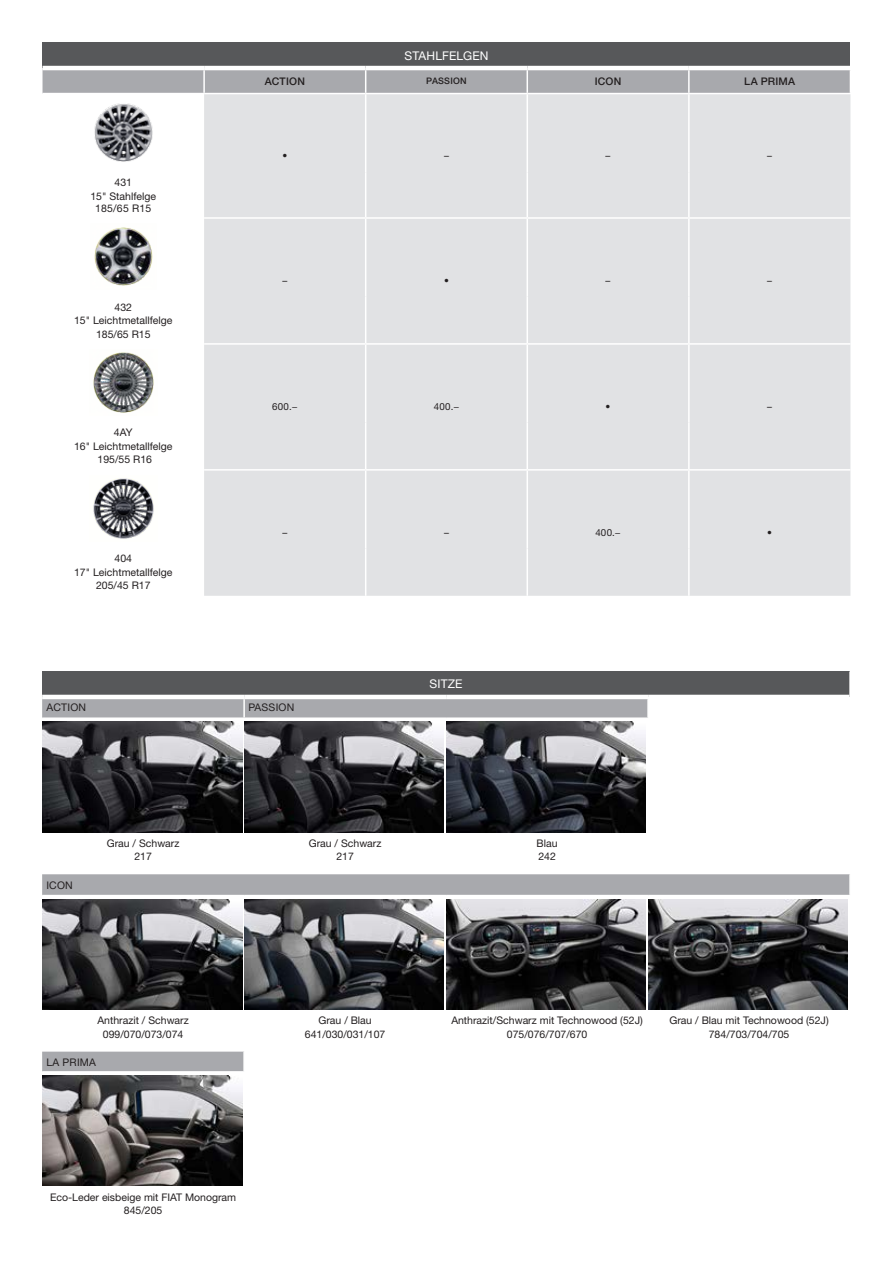
<style>
.page{position:relative;width:893px;height:1263px;background:#fff}
.page>*{position:absolute;margin:0;border:0;box-sizing:border-box;transform-origin:0 0}
.t1{font:12px "Helvetica Neue LT Std";letter-spacing:.01em;color:#fff}
.t2{font:10.5px/13.5px "Helvetica Neue LT Std";color:#231f20;text-align:center}
.t3{font:500 10.5px "Helvetica Neue LT Std";letter-spacing:.02em;color:#231f20}
.t4{font:10.5px "Helvetica Neue LT Std";letter-spacing:.02em;color:#231f20}
.t5{font:9.75px "Helvetica Neue LT Std";letter-spacing:.035em;color:#231f20}
.t6{font:500 9px "Helvetica Neue LT Std";letter-spacing:.025em;color:#231f20}
</style>
<div class="page">
<div style="left:42px;top:671px;width:808px;height:26px;background:#57585a"></div>
<svg style="left:42px;top:699px;width:807px;height:372px"></svg>
<hr style="left:849px;top:671px;width:2px;height:26px;background:#fff">
<svg style="left:445px;top:1052px;width:2px;height:19px"></svg>
<svg style="left:647px;top:1052px;width:2px;height:19px"></svg>
<hr style="left:42px;top:695px;width:202px;height:4px;background:#fff">
<hr style="left:244px;top:695px;width:202px;height:4px;background:#fff">
<hr style="left:446px;top:695px;width:202px;height:4px;background:#fff">
<hr style="left:648px;top:695px;width:201px;height:4px;background:#fff">
<svg style="left:243px;top:699px;width:2px;height:18px"></svg>
<svg style="left:647px;top:699px;width:2px;height:18px"></svg>
<svg style="left:243px;top:1052px;width:2px;height:19px"></svg>
<hr style="left:42px;top:717px;width:202px;height:2px;background:#fff">
<hr style="left:244px;top:717px;width:202px;height:2px;background:#fff">
<hr style="left:446px;top:717px;width:202px;height:2px;background:#fff">
<hr style="left:648px;top:717px;width:203px;height:2px;background:#fff">
<hr style="left:42px;top:895px;width:202px;height:1px;background:#fff">
<hr style="left:244px;top:895px;width:202px;height:1px;background:#fff">
<hr style="left:446px;top:895px;width:202px;height:1px;background:#fff">
<hr style="left:648px;top:895px;width:203px;height:1px;background:#fff">
<img style="left:42px;top:722px;width:200px;height:110px">
<img style="left:244px;top:722px;width:200px;height:110px">
<img style="left:446px;top:722px;width:200px;height:110px">
<img style="left:42px;top:899px;width:200px;height:111px">
<img style="left:244px;top:899px;width:200px;height:111px">
<img style="left:446px;top:899px;width:200px;height:111px">
<img style="left:648px;top:899px;width:200px;height:111px">
<img style="left:42px;top:1075px;width:200px;height:111px">
<div style="left:43px;top:43px;width:807px;height:25px;background:#57585a"></div>
<div style="left:204px;top:94px;width:646px;height:502px;background:#e1e2e4"></div>
<hr style="left:43px;top:66px;width:161px;height:4px;background:#fff">
<hr style="left:204px;top:66px;width:162px;height:4px;background:#fff">
<hr style="left:366px;top:66px;width:161px;height:4px;background:#fff">
<hr style="left:527px;top:66px;width:162px;height:4px;background:#fff">
<hr style="left:689px;top:66px;width:162px;height:4px;background:#fff">
<hr style="left:365px;top:94px;width:1px;height:78px;background:#fff">
<hr style="left:526px;top:94px;width:2px;height:78px;background:#fff">
<hr style="left:688px;top:94px;width:2px;height:78px;background:#fff">
<hr style="left:365px;top:172px;width:1px;height:45px;background:#fff">
<hr style="left:526px;top:172px;width:2px;height:45px;background:#fff">
<hr style="left:688px;top:172px;width:2px;height:45px;background:#fff">
<hr style="left:365px;top:219px;width:1px;height:78px;background:#fff">
<hr style="left:526px;top:219px;width:2px;height:78px;background:#fff">
<hr style="left:688px;top:219px;width:2px;height:78px;background:#fff">
<hr style="left:365px;top:297px;width:1px;height:46px;background:#fff">
<hr style="left:526px;top:297px;width:2px;height:46px;background:#fff">
<hr style="left:688px;top:297px;width:2px;height:46px;background:#fff">
<hr style="left:365px;top:345px;width:1px;height:78px;background:#fff">
<hr style="left:526px;top:345px;width:2px;height:78px;background:#fff">
<hr style="left:688px;top:345px;width:2px;height:78px;background:#fff">
<hr style="left:365px;top:423px;width:1px;height:46px;background:#fff">
<hr style="left:526px;top:423px;width:2px;height:46px;background:#fff">
<hr style="left:688px;top:423px;width:2px;height:46px;background:#fff">
<hr style="left:365px;top:471px;width:1px;height:77px;background:#fff">
<hr style="left:526px;top:471px;width:2px;height:77px;background:#fff">
<hr style="left:688px;top:471px;width:2px;height:77px;background:#fff">
<hr style="left:365px;top:548px;width:1px;height:48px;background:#fff">
<hr style="left:526px;top:548px;width:2px;height:48px;background:#fff">
<hr style="left:688px;top:548px;width:2px;height:48px;background:#fff">
<svg style="left:43px;top:68px;width:807px;height:25px;background:#b1b2b5"></svg>
<hr style="left:204px;top:217px;width:162px;height:2px;background:#fff">
<hr style="left:366px;top:217px;width:161px;height:2px;background:#fff">
<hr style="left:527px;top:217px;width:162px;height:2px;background:#fff">
<hr style="left:689px;top:217px;width:161px;height:2px;background:#fff">
<hr style="left:204px;top:343px;width:162px;height:2px;background:#fff">
<hr style="left:366px;top:343px;width:161px;height:2px;background:#fff">
<hr style="left:527px;top:343px;width:162px;height:2px;background:#fff">
<hr style="left:689px;top:343px;width:161px;height:2px;background:#fff">
<hr style="left:204px;top:469px;width:162px;height:2px;background:#fff">
<hr style="left:366px;top:469px;width:161px;height:2px;background:#fff">
<hr style="left:527px;top:469px;width:162px;height:2px;background:#fff">
<hr style="left:689px;top:469px;width:161px;height:2px;background:#fff">
<img style="left:94px;top:103px;width:59px;height:59px">
<img style="left:94px;top:227px;width:59px;height:59px">
<img style="left:93px;top:352px;width:61px;height:61px">
<img style="left:93px;top:478px;width:61px;height:61px">
<p class="t1" style="left:405px;top:48px;width:85px">STAHLFELGEN</p>
<p class="t3" style="left:265px;top:75px;width:42px">ACTION</p>
<p class="t6" style="left:426px;top:75px;width:42px">PASSION</p>
<p class="t3" style="left:595px;top:75px;width:28px">ICON</p>
<p class="t3" style="left:744px;top:75px;width:52px">LA PRIMA</p>
<p class="t2" style="left:90px;top:175px;width:67px">431<br>15" Stahlfelge</p>
<p class="t2" style="left:95px;top:201px;width:58px">185/65 R15</p>
<p class="t2" style="left:74px;top:300px;width:100px">432<br>15" Leichtmetallfelge<br>185/65 R15</p>
<p class="t2" style="left:74px;top:426px;width:100px">4AY<br>16" Leichtmetallfelge<br>195/55 R16</p>
<p class="t2" style="left:74px;top:552px;width:100px">404<br>17" Leichtmetallfelge<br>205/45 R17</p>
<p class="t5" style="left:282px;top:150px;width:6px">•</p>
<p class="t5" style="left:444px;top:150px;width:6px">–</p>
<p class="t5" style="left:606px;top:150px;width:6px">–</p>
<p class="t5" style="left:767px;top:150px;width:6px">–</p>
<p class="t5" style="left:282px;top:275px;width:6px">–</p>
<p class="t5" style="left:444px;top:275px;width:6px">•</p>
<p class="t5" style="left:606px;top:275px;width:6px">–</p>
<p class="t5" style="left:767px;top:275px;width:6px">–</p>
<p class="t5" style="left:272px;top:401px;width:27px">600.−</p>
<p class="t5" style="left:434px;top:401px;width:27px">400.−</p>
<p class="t5" style="left:606px;top:401px;width:6px">•</p>
<p class="t5" style="left:767px;top:401px;width:6px">–</p>
<p class="t5" style="left:282px;top:527px;width:6px">–</p>
<p class="t5" style="left:444px;top:527px;width:6px">–</p>
<p class="t5" style="left:595px;top:527px;width:27px">400.−</p>
<p class="t5" style="left:767px;top:527px;width:6px">•</p>
<p class="t1" style="left:430px;top:677px;width:35px">SITZE</p>
<p class="t2" style="left:46px;top:701px;width:41px">ACTION</p>
<p class="t4" style="left:248px;top:701px;width:47px">PASSION</p>
<p class="t2" style="left:46px;top:878px;width:28px">ICON</p>
<p class="t2" style="left:107px;top:836px;width:74px">Grau / Schwarz<br>217</p>
<p class="t2" style="left:309px;top:836px;width:74px">Grau / Schwarz<br>217</p>
<p class="t2" style="left:537px;top:836px;width:22px;text-align:left">Blau<br>242</p>
<p class="t2" style="left:97px;top:1014px;width:93px">Anthrazit / Schwarz<br>099/070/073/074</p>
<p class="t2" style="left:305px;top:1014px;width:82px">Grau / Blau<br>641/030/031/107</p>
<p class="t2" style="left:451px;top:1014px;width:193px">Anthrazit/Schwarz mit Technowood (52J)<br>075/076/707/670</p>
<p class="t2" style="left:669px;top:1014px;width:161px">Grau / Blau mit Technowood (52J)<br>784/703/704/705</p>
<p class="t2" style="left:46px;top:1055px;width:51px">LA PRIMA</p>
<p class="t2" style="left:50px;top:1190px;width:188px">Eco-Leder eisbeige mit FIAT Monogram<br>845/205</p>
</div>
